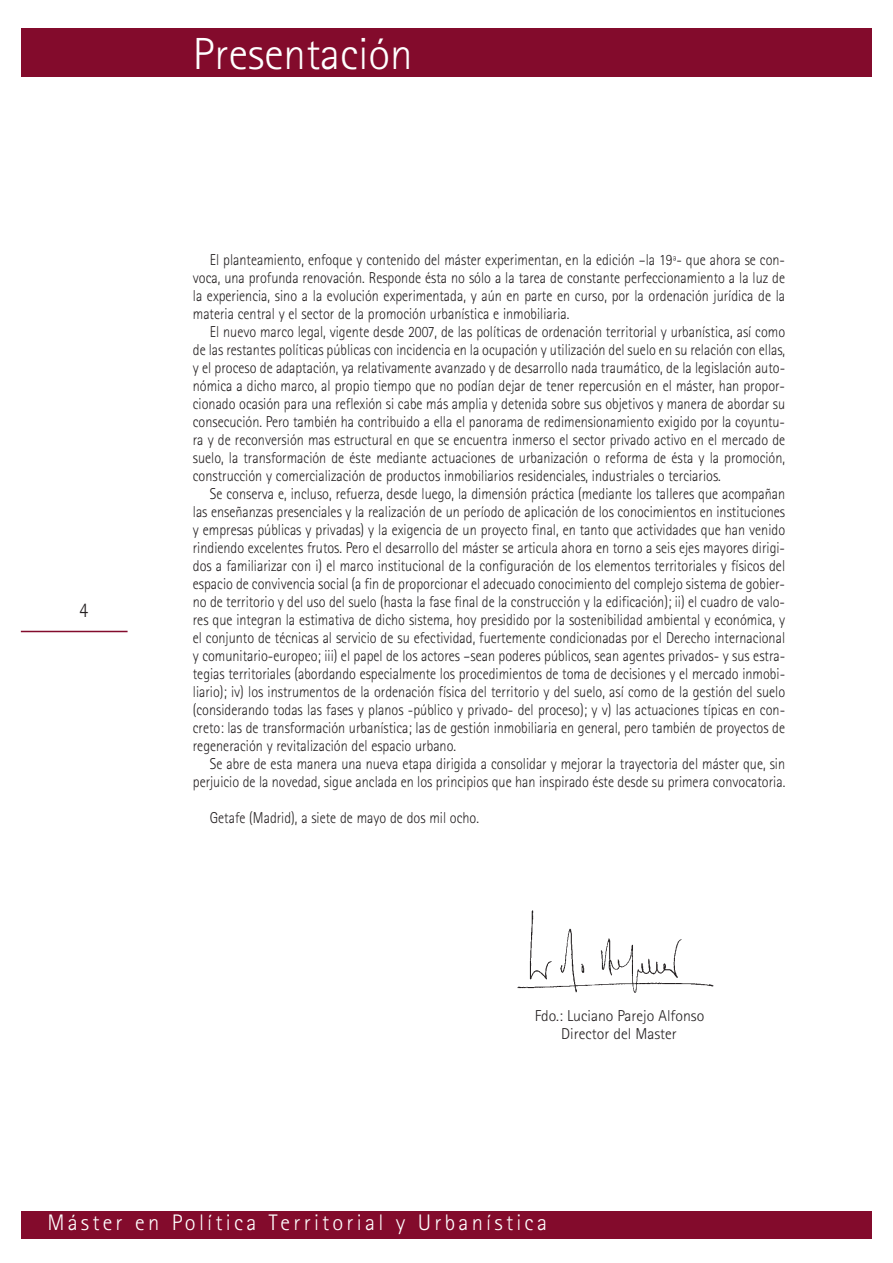
<style>
.page{position:relative;width:893px;height:1263px;background:#fff}
.page>*{position:absolute;margin:0;border:0;box-sizing:border-box;transform-origin:0 0}
.t1{font:300 45px "Rotis Sans Serif";color:#fff}
.t2{font:300 22.5px "Rotis Sans Serif";letter-spacing:.145em;color:#fff}
.t3{font:300 21px "Rotis Sans Serif";color:#231f20;scale:.9 1}
.t4{font:300 15.75px/18px "Rotis Sans Serif";color:#231f20;text-align:justify;scale:.9 1}
.t5{font:300 15.75px/18px "Rotis Sans Serif";color:#231f20;text-align:center}
</style>
<div class="page">
<div style="left:21px;top:1211px;width:851px;height:28px;background:#830b2c"></div>
<hr style="left:21px;top:631px;width:107px;height:1px;background:#830b2c">
<div style="left:21px;top:28px;width:851px;height:49px;background:#830b2c"></div>
<img style="left:517px;top:910px;width:197px;height:83px">
<h3 class="t3" style="left:79px;top:603px;width:12px">4</h3>
<h1 class="t1" style="left:193px;top:38px;width:221px">Presentación</h1>
<p class="t4" style="left:193px;top:252px;width:660px;text-indent:17px">El planteamiento, enfoque y contenido del máster experimentan, en la edición –la 19ª- que ahora se con&shy;voca, una profunda renovación. Responde ésta no sólo a la tarea de constante perfeccionamiento a la luz de la experiencia, sino a la evolución experimentada, y aún en parte en curso, por la ordenación jurídica de la materia central y el sector de la promoción urbanística e inmobiliaria.</p>
<p class="t4" style="left:193px;top:324px;width:660px;text-indent:17px">El nuevo marco legal, vigente desde 2007, de las políticas de ordenación territorial y urbanística, así como de las restantes políticas públicas con incidencia en la ocupación y utilización del suelo en su relación con ellas, y el proceso de adaptación, ya relativamente avanzado y de desarrollo nada traumático, de la legislación auto&shy;nómica a dicho marco, al propio tiempo que no podían dejar de tener repercusión en el máster, han propor&shy;cionado ocasión para una reflexión si cabe más amplia y detenida sobre sus objetivos y manera de abordar su consecución. Pero también ha contribuido a ella el panorama de redimensionamiento exigido por la coyuntu&shy;ra y de reconversión mas estructural en que se encuentra inmerso el sector privado activo en el mercado de suelo, la transformación de éste mediante actuaciones de urbanización o reforma de ésta y la promoción, construcción y comercialización de productos inmobiliarios residenciales, industriales o terciarios.</p>
<p class="t4" style="left:193px;top:486px;width:660px;text-indent:17px">Se conserva e, incluso, refuerza, desde luego, la dimensión práctica (mediante los talleres que acompañan las enseñanzas presenciales y la realización de un período de aplicación de los conocimientos en instituciones y empresas públicas y privadas) y la exigencia de un proyecto final, en tanto que actividades que han venido rindiendo excelentes frutos. Pero el desarrollo del máster se articula ahora en torno a seis ejes mayores dirigi&shy;dos a familiarizar con i) el marco institucional de la configuración de los elementos territoriales y físicos del espacio de convivencia social (a fin de proporcionar el adecuado conocimiento del complejo sistema de gobier&shy;no de territorio y del uso del suelo (hasta la fase final de la construcción y la edificación); ii) el cuadro de valo&shy;res que integran la estimativa de dicho sistema, hoy presidido por la sostenibilidad ambiental y económica, y el conjunto de técnicas al servicio de su efectividad, fuertemente condicionadas por el Derecho internacional y comunitario-europeo; iii) el papel de los actores –sean poderes públicos, sean agentes privados- y sus estra&shy;tegias territoriales (abordando especialmente los procedimientos de toma de decisiones y el mercado inmobi&shy;liario); iv) los instrumentos de la ordenación física del territorio y del suelo, así como de la gestión del suelo (considerando todas las fases y planos -público y privado- del proceso); y v) las actuaciones típicas en con&shy;creto: las de transformación urbanística; las de gestión inmobiliaria en general, pero también de proyectos de regeneración y revitalización del espacio urbano.</p>
<p class="t4" style="left:193px;top:756px;width:660px;text-align:right">Se abre de esta manera una nueva etapa dirigida a consolidar y mejorar la trayectoria del máster que, sin perjuicio de la novedad, sigue anclada en los principios que han inspirado éste desde su primera convocatoria.</p>
<p class="t4" style="left:210px;top:810px;width:301px">Getafe (Madrid), a siete de mayo de dos mil ocho.</p>
<p class="t5" style="left:535px;top:1008px;width:171px">Fdo.: Luciano Parejo Alfonso<br>Director del Master</p>
<h2 class="t2" style="left:47px;top:1215px;width:501px">Máster en Política Territorial y Urbanística</h2>
</div>
